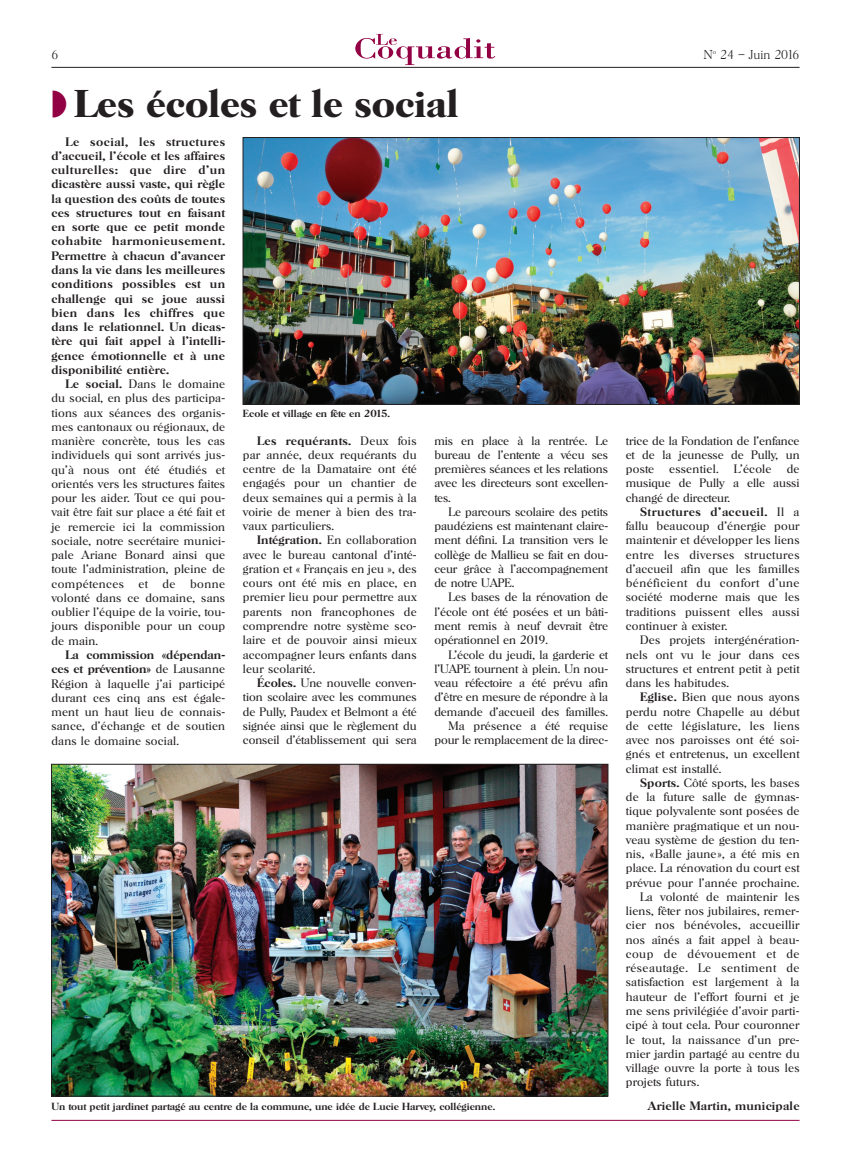
<style>
.page{position:relative;width:851px;height:1170px;background:#fff}
.page>*{position:absolute;margin:0;border:0;box-sizing:border-box;transform-origin:0 0}
.t1{font:600 37.5px "Horsham";color:#231f20}
.t2{font:200 12.5px "Horsham";color:#231f20}
.t3{font:300 11.88px/14.2px "Horsham";letter-spacing:.015em;color:#231f20;text-align:justify}
.t4{font:500 11.88px/14.2px "Horsham";letter-spacing:.02em;color:#231f20;text-align:justify}
.t5{font:300 11.88px "Horsham";letter-spacing:.04em;color:#231f20}
.t6{font:500 10px "Horsham";color:#231f20}
.s1{color:#920143}
.s2{font-weight:500}
</style>
<div class="page">
<hr style="left:51px;top:67px;width:748px;height:1px;background:#231f20">
<svg style="left:355px;top:34px;width:140px;height:31px"></svg>
<hr style="left:51px;top:1119px;width:748px;height:1px;background:#920143">
<img style="left:53px;top:766px;width:553px;height:328px">
<img style="left:245px;top:139px;width:552px;height:263px">
<div style="left:243px;top:137px;width:556px;height:267px;border:1px solid #231f20"></div>
<p class="t2" style="left:51px;top:47px;width:8px">6</p>
<h1 class="t1" style="left:51px;top:82px;width:408px"><span class="s1">◗</span> Les écoles et le social</h1>
<p class="t4" style="left:51px;top:134px;width:175px;text-indent:14px">Le social, les structures d’accueil, l’école et les affaires culturelles: que dire d’un dicastère aussi vaste, qui règle la question des coûts de toutes ces structures tout en faisant en sorte que ce petit monde cohabite harmonieusement.<br>Permettre à chacun d’avancer dans la vie dans les meilleures conditions possibles est un challenge qui se joue aussi bien dans les chiffres que dans le relationnel. Un dicas&shy;tère qui fait appel à l’intelli&shy;gence émotionnelle et à une disponibilité entière.</p>
<p class="t3" style="left:51px;top:377px;width:175px;text-indent:14px"><span class="s2">Le social.</span> Dans le domaine du social, en plus des participa&shy;tions aux séances des organis&shy;mes cantonaux ou régionaux, de manière concrète, tous les cas individuels qui sont arrivés jus&shy;qu’à nous ont été étudiés et orientés vers les structures faites pour les aider. Tout ce qui pou&shy;vait être fait sur place a été fait et je remercie ici la commission sociale, notre secrétaire munici&shy;pale Ariane Bonard ainsi que toute l’administration, pleine de compétences et de bonne volonté dans ce domaine, sans oublier l’équipe de la voirie, tou&shy;jours disponible pour un coup de main.</p>
<p class="t3" style="left:51px;top:647px;width:175px;text-indent:14px"><span class="s2">La commission «dépendan&shy;ces et prévention»</span> de Lausanne Région à laquelle j’ai participé durant ces cinq ans est égale&shy;ment un haut lieu de connais&shy;sance, d’échange et de soutien dans le domaine social.</p>
<p class="t6" style="left:243px;top:408px;width:149px">Ecole et village en fête en 2015.</p>
<p class="t3" style="left:243px;top:433px;width:175px;text-indent:14px"><span class="s2">Les requérants.</span> Deux fois par année, deux requérants du centre de la Damataire ont été engagés pour un chantier de deux semaines qui a permis à la voirie de mener à bien des tra&shy;vaux particuliers.</p>
<p class="t3" style="left:243px;top:533px;width:175px;text-indent:14px"><span class="s2">Intégration.</span> En collaboration avec le bureau cantonal d’inté&shy;gration et « Français en jeu », des cours ont été mis en place, en premier lieu pour permettre aux parents non francophones de comprendre notre système sco&shy;laire et de pouvoir ainsi mieux accompagner leurs enfants dans leur scolarité.</p>
<p class="t3" style="left:243px;top:675px;width:175px;text-indent:14px"><span class="s2">Écoles.</span> Une nouvelle conven&shy;tion scolaire avec les communes de Pully, Paudex et Belmont a été signée ainsi que le règlement du conseil d’établissement qui sera</p>
<p class="t3" style="left:434px;top:433px;width:175px">mis en place à la rentrée. Le bureau de l’entente a vécu ses premières séances et les relations avec les directeurs sont excellen&shy;tes.</p>
<p class="t3" style="left:434px;top:504px;width:175px;text-indent:14px">Le parcours scolaire des petits paudéziens est maintenant claire&shy;ment défini. La transition vers le collège de Mallieu se fait en dou&shy;ceur grâce à l’accompagnement de notre UAPE.</p>
<p class="t3" style="left:434px;top:590px;width:175px;text-indent:14px">Les bases de la rénovation de l’école ont été posées et un bâti&shy;ment remis à neuf devrait être opérationnel en 2019.</p>
<p class="t3" style="left:434px;top:647px;width:175px;text-align:right">L’école du jeudi, la garderie et l’UAPE tournent à plein. Un nou&shy;veau réfectoire a été prévu afin d’être en mesure de répondre à la demande d’accueil des familles.<br>Ma présence a été requise pour le remplacement de la direc-</p>
<p class="t6" style="left:51px;top:1100px;width:445px">Un tout petit jardinet partagé au centre de la commune, une idée de Lucie Harvey, collégienne.</p>
<p class="t2" style="left:703px;top:47px;width:97px">N<sup>o</sup> 24 – Juin 2016</p>
<p class="t3" style="left:625px;top:433px;width:175px">trice de la Fondation de l’enfance et de la jeunesse de Pully, un poste</p>
<p class="t3" style="left:625px;top:462px;width:175px;text-indent:161px">de musique de Pully a elle aussi changé de directeur.</p>
<p class="t3" style="left:625px;top:504px;width:175px;text-indent:14px"><span class="s2">Structures d’accueil.</span> Il a fallu beaucoup d’énergie pour maintenir et développer les liens entre les diverses structures d’accueil afin que les familles bénéficient du confort d’une société moderne mais que les traditions puissent elles aussi continuer à exister.</p>
<p class="t3" style="left:625px;top:633px;width:175px;text-indent:14px">Des projets intergénération&shy;nels ont vu le jour dans ces structures et entrent petit à petit dans les habitudes.</p>
<p class="t3" style="left:625px;top:690px;width:175px;text-indent:14px"><span class="s2">Eglise.</span> Bien que nous ayons perdu notre Chapelle au début de cette législature, les liens avec nos paroisses ont été soi&shy;gnés et entretenus, un excellent climat est installé.</p>
<p class="t3" style="left:640px;top:775px;width:161px"><span class="s2">Sports.</span> Côté sports, les bases</p>
<p class="t3" style="left:625px;top:789px;width:175px">de la future salle de gymnas-</p>
<p class="t3" style="left:625px;top:804px;width:175px">tique polyvalente sont posées de</p>
<p class="t3" style="left:625px;top:818px;width:175px">manière pragmatique et un nou-</p>
<p class="t3" style="left:625px;top:832px;width:175px">veau système de gestion du ten-</p>
<p class="t3" style="left:625px;top:846px;width:175px">nis, «Balle jaune», a été mis en</p>
<p class="t3" style="left:625px;top:861px;width:175px">place. La rénovation du court est</p>
<p class="t3" style="left:625px;top:875px;width:175px">prévue pour l’année prochaine.</p>
<p class="t3" style="left:640px;top:889px;width:161px">La volonté de maintenir les</p>
<p class="t3" style="left:625px;top:903px;width:175px">liens, fêter nos jubilaires, remer-</p>
<p class="t3" style="left:625px;top:918px;width:175px">cier nos bénévoles, accueillir</p>
<p class="t3" style="left:625px;top:932px;width:175px">nos aînés a fait appel à beau-</p>
<p class="t5" style="left:625px;top:946px;width:175px">coup de dévouement et de</p>
<p class="t5" style="left:625px;top:961px;width:175px">réseautage. Le sentiment de</p>
<p class="t3" style="left:625px;top:975px;width:175px">satisfaction est largement à la</p>
<p class="t3" style="left:625px;top:989px;width:175px">hauteur de l’effort fourni et je</p>
<p class="t3" style="left:625px;top:1003px;width:175px">me sens privilégiée d’avoir parti-</p>
<p class="t3" style="left:625px;top:1017px;width:175px">cipé à tout cela. Pour couronner</p>
<p class="t3" style="left:625px;top:1032px;width:175px">le tout, la naissance d’un pre-</p>
<p class="t3" style="left:625px;top:1046px;width:175px">mier jardin partagé au centre du</p>
<p class="t3" style="left:625px;top:1060px;width:175px">village ouvre la porte à tous les</p>
<p class="t3" style="left:625px;top:1074px;width:75px">projets futurs.</p>
<p class="t4" style="left:647px;top:1098px;width:153px">Arielle Martin, municipale</p>
<p class="t3" style="left:669px;top:462px;width:51px">essentiel.</p>
<p class="t3" style="left:733px;top:462px;width:39px">L’école</p>
</div>
